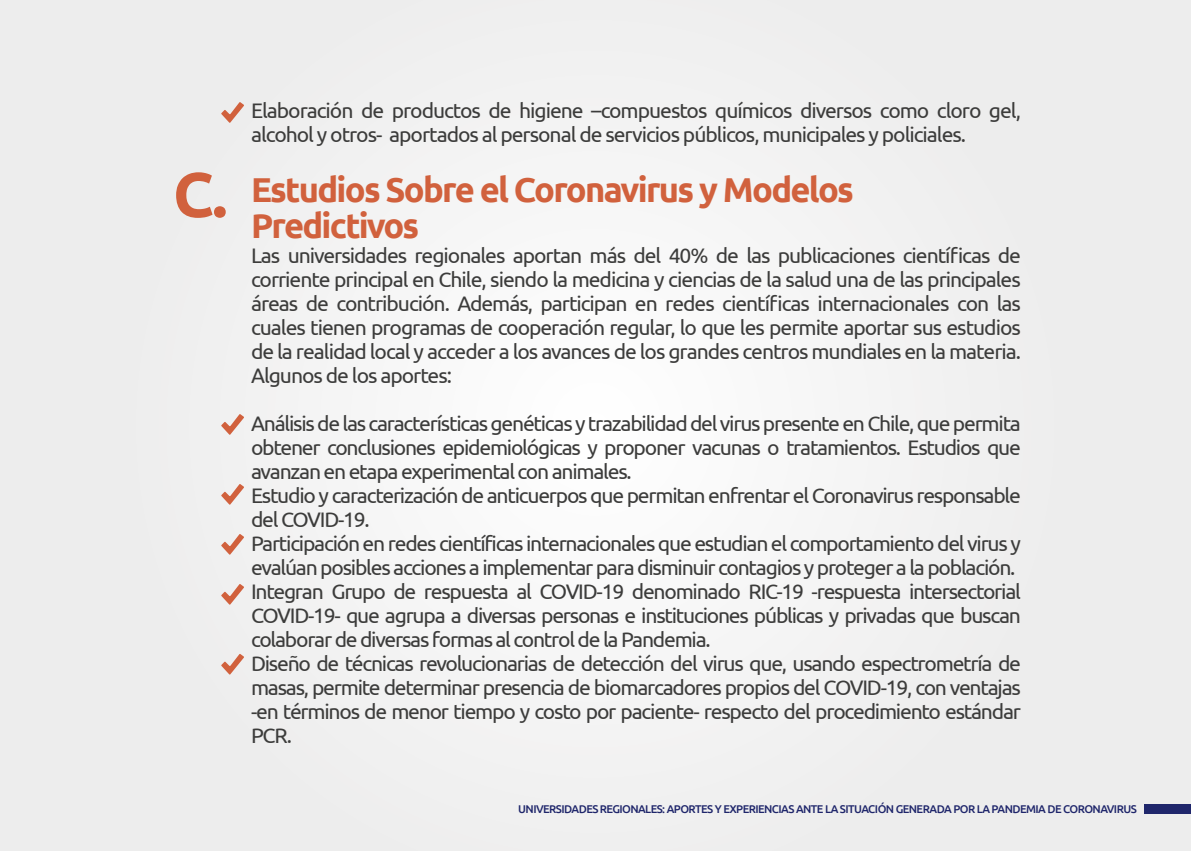
<style>
.page{position:relative;width:1191px;height:851px;background:#fff}
.page>*{position:absolute;margin:0;border:0;box-sizing:border-box;transform-origin:0 0}
.t1{font:700 63px "Ubuntu";color:#d1613d}
.t2{font:700 34.5px/36px "Ubuntu";letter-spacing:-.05em;color:#d1613d}
.t3{font:21px/24px "Ubuntu";letter-spacing:-.06em;color:#3c3c3b}
.t4{font:500 11.25px "Ubuntu";letter-spacing:-.05em;color:#1f266b}
</style>
<div class="page">
<div style="left:0;top:0;width:1191px;height:850px;background:#f0f0f0"></div>
<div style="left:1144px;top:804px;width:47px;height:9px;background:#1f266b"></div>
<svg style="left:221px;top:102px;width:23px;height:21px"></svg>
<svg style="left:221px;top:414px;width:23px;height:21px"></svg>
<svg style="left:221px;top:484px;width:23px;height:20px"></svg>
<svg style="left:221px;top:534px;width:23px;height:20px"></svg>
<svg style="left:221px;top:584px;width:23px;height:20px"></svg>
<svg style="left:221px;top:654px;width:23px;height:20px"></svg>
<h1 class="t1" style="left:173px;top:153px;width:56px">C.</h1>
<p class="t3" style="left:251px;top:98px;width:771px">Elaboración de productos de higiene –compuestos químicos diversos como cloro gel, alcohol y otros- aportados al personal de servicios públicos, municipales y policiales.</p>
<h2 class="t2" style="left:251px;top:171px;width:604px">Estudios Sobre el Coronavirus y Modelos<br>Predictivos</h2>
<p class="t3" style="left:251px;top:242px;width:771px;text-align:justify">Las universidades regionales aportan más del 40% de las publicaciones científicas de corriente principal en Chile, siendo la medicina y ciencias de la salud una de las principales áreas de contribución. Además, participan en redes científicas internacionales con las cuales tienen programas de cooperación regular, lo que les permite aportar sus estudios de la realidad local y acceder a los avances de los grandes centros mundiales en la materia.<br>Algunos de los aportes:</p>
<p class="t3" style="left:251px;top:410px;width:771px">Análisis de las características genéticas y trazabilidad del virus presente en Chile, que permita obtener conclusiones epidemiológicas y proponer vacunas o tratamientos. Estudios que avanzan en etapa experimental con animales.<br>Estudio y caracterización de anticuerpos que permitan enfrentar el Coronavirus responsable del COVID-19.<br>Participación en redes científicas internacionales que estudian el comportamiento del virus y evalúan posibles acciones a implementar para disminuir contagios y proteger a la población.<br>Integran Grupo de respuesta al COVID-19 denominado RIC-19 -respuesta intersectorial COVID-19- que agrupa a diversas personas e instituciones públicas y privadas que buscan colaborar de diversas formas al control de la Pandemia.<br>Diseño de técnicas revolucionarias de detección del virus que, usando espectrometría de masas, permite determinar presencia de biomarcadores propios del COVID-19, con ventajas -en términos de menor tiempo y costo por paciente- respecto del procedimiento estándar PCR.</p>
<p class="t4" style="left:518px;top:801px;width:620px">UNIVERSIDADES REGIONALES: APORTES Y EXPERIENCIAS ANTE LA SITUACIÓN GENERADA POR LA PANDEMIA DE CORONAVIRUS</p>
</div>
